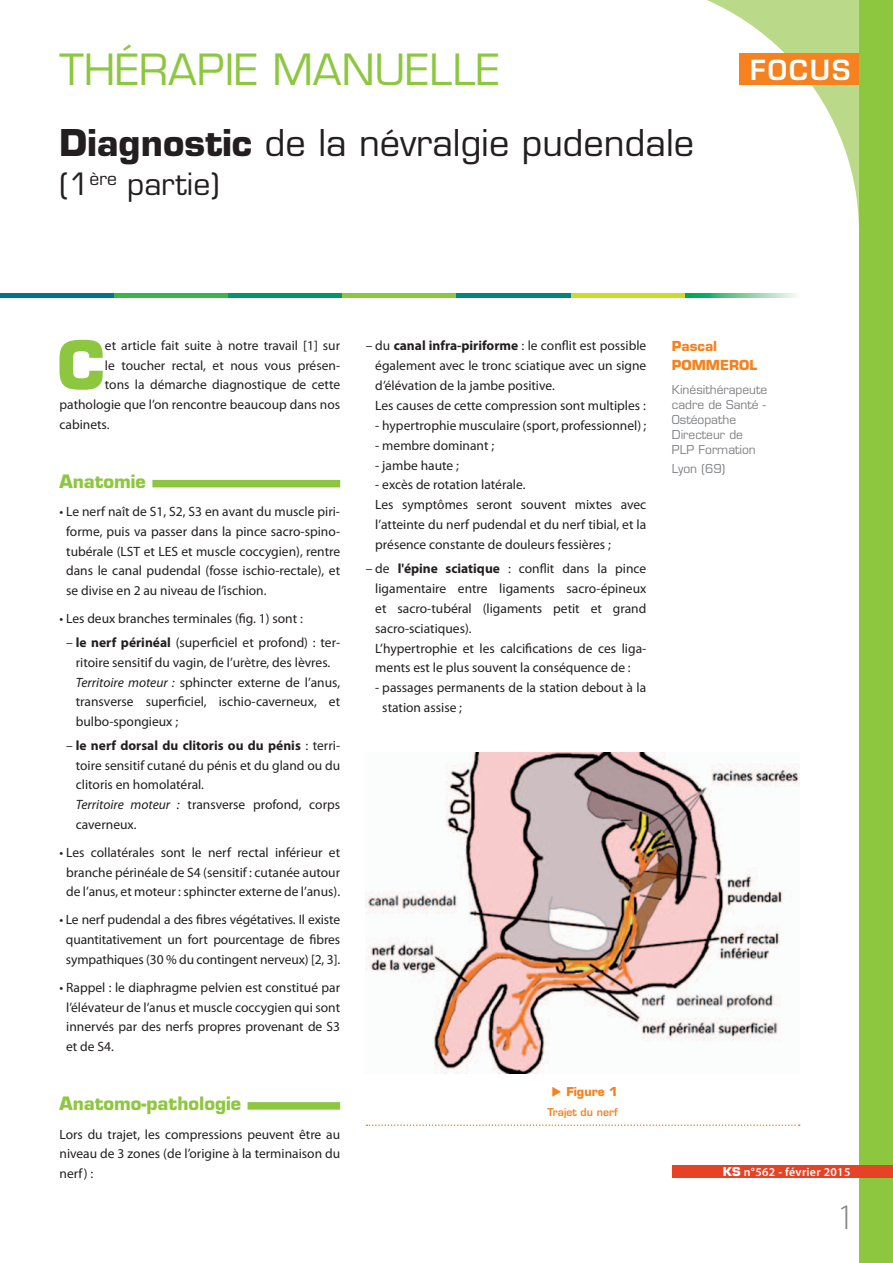
<style>
.page{position:relative;width:893px;height:1263px;background:#fff}
.page>*{position:absolute;margin:0;border:0;box-sizing:border-box;transform-origin:0 0}
.t1{font:700 65.55px "Eurostile";color:#8dc73f}
.t2{font:42px "Eurostile";color:#8dc73f}
.t3{font:36px "Eurostile";color:#231f20}
.t4{font:300 36px "Myriad Pro";color:#808285}
.t5{font:30px "Eurostile";color:#231f20}
.t6{font:600 27px "Eurostile";letter-spacing:.075em;color:#fff}
.t7{font:700 18px "Eurostile";color:#8dc73f}
.t8{font:13.5px/19.6px "Myriad Pro";color:#231f20;text-align:justify}
.t9{font:700 13.5px/19.5px "Eurostile";color:#f5821f}
.t10{font:12px/15px "Eurostile";color:#808285}
.t11{font:600 12px "Myriad Pro";letter-spacing:.025em;color:#fff}
.t12{font:700 12px "Eurostile";color:#f5821f}
.t13{font:600 10.5px "Eurostile";color:#f5821f}
.s1{font-weight:700}
.s2{color:#fff}
.s3{font-style:italic}
.s4{font-family:"Eurostile";font-weight:700}
</style>
<div class="page">
<svg style="left:707px;top:0;width:152px;height:226px"></svg>
<div style="left:859px;top:0;width:34px;height:1263px;background:#8dc73f"></div>
<div style="left:672px;top:1165px;width:221px;height:13px;background:#e54226"></div>
<div style="left:0;top:293px;width:114px;height:5px;background:#00768e"></div>
<div style="left:114px;top:293px;width:114px;height:5px;background:#39b54a"></div>
<div style="left:228px;top:293px;width:115px;height:5px;background:#009667"></div>
<div style="left:343px;top:293px;width:114px;height:5px;background:#8dc73f"></div>
<div style="left:457px;top:293px;width:114px;height:5px;background:#00867e"></div>
<div style="left:571px;top:293px;width:114px;height:5px;background:#cbdb2a"></div>
<svg style="left:685px;top:293px;width:112px;height:5px"></svg>
<div style="left:740px;top:53px;width:119px;height:32px;background:#f5821f"></div>
<div style="left:152px;top:480px;width:188px;height:7px;background:#8dc73f"></div>
<div style="left:248px;top:1102px;width:92px;height:8px;background:#8dc73f"></div>
<img style="left:366px;top:753px;width:433px;height:320px">
<svg style="left:366px;top:1124px;width:434px;height:2px"></svg>
<h2 class="t2" style="left:60px;top:44px;width:441px">THÉRAPIE MANUELLE</h2>
<h3 class="t3" style="left:60px;top:121px;width:636px"><span class="s1">Diagnostic</span> de la névralgie pudendale</h3>
<h3 class="t5" style="left:60px;top:166px;width:162px">(1<sup>ère</sup> partie)</h3>
<h3 class="t6" style="left:750px;top:53px;width:102px">FOCUS</h3>
<h1 class="t1" style="left:57px;top:325px;width:49px">C</h1>
<p class="t8" style="left:105px;top:336px;width:237px">et article fait suite à notre travail [1] sur</p>
<p class="t8" style="left:105px;top:355px;width:237px">le toucher rectal, et nous vous présen-</p>
<p class="t8" style="left:105px;top:375px;width:237px">tons la démarche diagnostique de cette</p>
<p class="t8" style="left:60px;top:394px;width:282px">pathologie que l’on rencontre beaucoup dans nos</p>
<p class="t8" style="left:60px;top:414px;width:52px">cabinets.</p>
<h3 class="t7" style="left:60px;top:470px;width:88px">Anatomie</h3>
<p class="t8" style="left:66px;top:502px;width:275px;text-indent:-7px">• Le nerf naît de S1, S2, S3 en avant du muscle piri&shy;forme, puis va passer dans la pince sacro-spino&shy;tubérale (LST et LES et muscle coccygien), rentre dans le canal pudendal (fosse ischio-rectale), et se divise en 2 au niveau de l’ischion.</p>
<p class="t8" style="left:60px;top:609px;width:245px">• Les deux branches terminales (fig. 1) sont :</p>
<p class="t8" style="left:60px;top:633px;width:282px;text-align:center"><span class="s2">•</span> – <span class="s1">le nerf périnéal</span> (superficiel et profond) : ter&shy;ritoire sensitif du vagin, de l’urètre, des lèvres.</p>
<p class="t8" style="left:76px;top:672px;width:266px;text-indent:-16px"><span class="s2">• –</span> <span class="s3">Territoire moteur :</span> sphincter externe de l’anus, transverse superficiel, ischio-caverneux, et bulbo-spongieux ;</p>
<p class="t8" style="left:76px;top:735px;width:266px;text-indent:-16px"><span class="s2">•</span> – <span class="s1">le nerf dorsal du clitoris ou du pénis</span> : terri&shy;toire sensitif cutané du pénis et du gland ou du clitoris en homolatéral.</p>
<p class="t8" style="left:76px;top:794px;width:266px;text-indent:-16px"><span class="s2">• –</span> <span class="s3">Territoire moteur :</span> transverse profond, corps caverneux.</p>
<p class="t8" style="left:60px;top:842px;width:282px;text-align:center">• Les collatérales sont le nerf rectal inférieur et branche périnéale de S4 (sensitif : cutanée autour de l’anus, et moteur : sphincter externe de l’anus).</p>
<p class="t8" style="left:60px;top:910px;width:282px;text-align:center">• Le nerf pudendal a des fibres végétatives. Il existe quantitativement un fort pourcentage de fibres sympathiques (30 % du contingent nerveux) [2, 3].</p>
<p class="t8" style="left:66px;top:977px;width:275px;text-indent:-7px">• Rappel : le diaphragme pelvien est constitué par l’élévateur de l’anus et muscle coccygien qui sont innervés par des nerfs propres provenant de S3 et de S4.</p>
<h3 class="t7" style="left:60px;top:1093px;width:183px">Anatomo-pathologie</h3>
<p class="t8" style="left:60px;top:1124px;width:282px">Lors du trajet, les compressions peuvent être au niveau de 3 zones (de l’origine à la terminaison du nerf) :</p>
<p class="t8" style="left:375px;top:336px;width:272px;text-indent:-10px">– du <span class="s1">canal infra-piriforme</span> : le conflit est possible également avec le tronc sciatique avec un signe d’élévation de la jambe positive.</p>
<p class="t8" style="left:366px;top:395px;width:282px"><span class="s2">–</span> Les causes de cette compression sont multiples :</p>
<p class="t8" style="left:366px;top:415px;width:282px"><span class="s2">–</span> - hypertrophie musculaire (sport, professionnel) ;</p>
<p class="t8" style="left:366px;top:435px;width:130px"><span class="s2">–</span> - membre dominant ;</p>
<p class="t8" style="left:366px;top:455px;width:95px"><span class="s2">–</span> - jambe haute ;</p>
<p class="t8" style="left:366px;top:475px;width:161px"><span class="s2">–</span> - excès de rotation latérale.</p>
<p class="t8" style="left:375px;top:495px;width:273px;text-indent:-10px"><span class="s2">–</span> Les symptômes seront souvent mixtes avec l’atteinte du nerf pudendal et du nerf tibial, et la présence constante de douleurs fessières ;</p>
<p class="t8" style="left:375px;top:558px;width:273px;text-indent:-10px">– de <span class="s1">l'épine sciatique</span> : conflit dans la pince ligamentaire entre ligaments sacro-épineux et sacro-tubéral (ligaments petit et grand sacro-sciatiques).</p>
<p class="t8" style="left:366px;top:638px;width:282px;text-align:center"><span class="s2">–</span> L’hypertrophie et les calcifications de ces liga&shy;ments est le plus souvent la conséquence de :</p>
<p class="t8" style="left:382px;top:678px;width:265px;text-indent:-17px"><span class="s2">–</span> - passages permanents de la station debout à la station assise ;</p>
<p class="t12" style="left:566px;top:1084px;width:53px">Figure 1</p>
<p class="t13" style="left:547px;top:1105px;width:72px">Trajet du nerf</p>
<p class="t9" style="left:672px;top:336px;width:87px">Pascal<br>POMMEROL</p>
<p class="t10" style="left:672px;top:382px;width:97px">Kinésithérapeute cadre de Santé -<br>Ostéopathe<br>Directeur de<br>PLP Formation</p>
<p class="t10" style="left:672px;top:461px;width:55px">Lyon (69)</p>
<p class="t11" style="left:723px;top:1164px;width:129px"><span class="s4">KS</span> n°562 - février 2015</p>
<h3 class="t4" style="left:837px;top:1195px;width:19px">1</h3>
</div>
